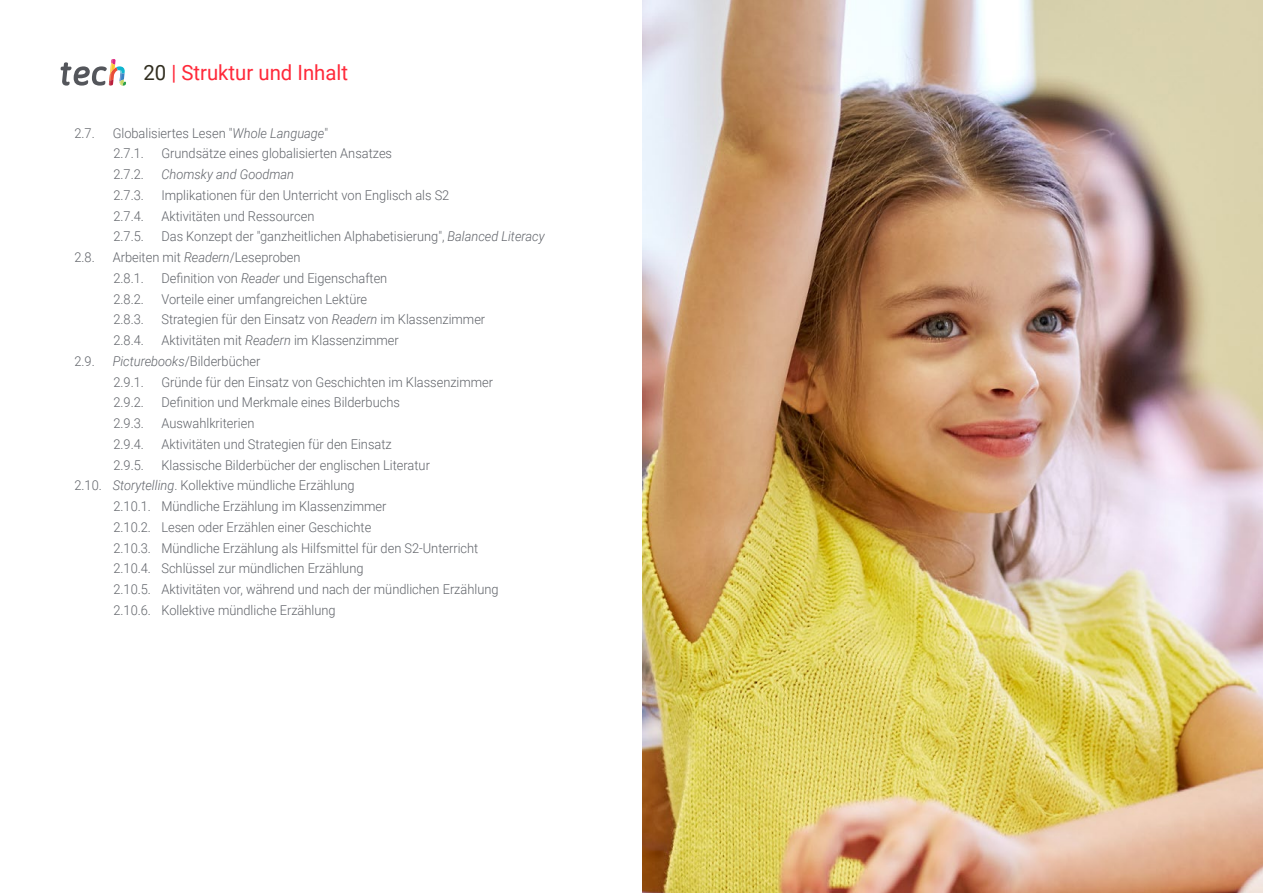
<style>
.page{position:relative;width:1263px;height:893px;background:#fff}
.page>*{position:absolute;margin:0;border:0;box-sizing:border-box;transform-origin:0 0}
.t1{font:21px "Roboto";color:#ff293a}
.t2{font:300 13.5px/20.7px "Roboto";color:#61646a;scale:.95 1}
.t3{font:italic 300 13.5px "Roboto";color:#61646a;scale:.95 1}
.s1{color:#312e20}
.s2{font-style:italic}
</style>
<div class="page">
<img style="left:642px;top:0;width:621px;height:893px">
<svg style="left:61px;top:59px;width:65px;height:27px"></svg>
<h1 class="t1" style="left:144px;top:57px;width:206px"><span class="s1">20</span> | Struktur und Inhalt</h1>
<p class="t2" style="left:74px;top:122px;width:23px">2.7.</p>
<p class="t2" style="left:113px;top:122px;width:228px">Globalisiertes Lesen "<span class="s2">Whole Language</span>"<br>2.7.1.</p>
<p class="t2" style="left:161px;top:143px;width:244px">Grundsätze eines globalisierten Ansatzes</p>
<p class="t2" style="left:113px;top:164px;width:34px">2.7.2.</p>
<p class="t3" style="left:161px;top:165px;width:141px">Chomsky and Goodman</p>
<p class="t2" style="left:113px;top:184px;width:34px">2.7.3.</p>
<p class="t2" style="left:161px;top:184px;width:305px">Implikationen für den Unterricht von Englisch als S2</p>
<p class="t2" style="left:113px;top:205px;width:34px">2.7.4.</p>
<p class="t2" style="left:161px;top:205px;width:163px">Aktivitäten und Ressourcen</p>
<p class="t2" style="left:113px;top:226px;width:34px">2.7.5.</p>
<p class="t2" style="left:161px;top:226px;width:405px">Das Konzept der "ganzheitlichen Alphabetisierung", <span class="s2">Balanced Literacy</span></p>
<p class="t2" style="left:74px;top:247px;width:23px">2.8.</p>
<p class="t2" style="left:113px;top:247px;width:199px">Arbeiten mit <span class="s2">Readern</span>/Leseproben<br>2.8.1.</p>
<p class="t2" style="left:161px;top:267px;width:239px">Definition von <span class="s2">Reader</span> und Eigenschaften</p>
<p class="t2" style="left:113px;top:288px;width:34px">2.8.2.</p>
<p class="t2" style="left:161px;top:288px;width:218px">Vorteile einer umfangreichen Lektüre</p>
<p class="t2" style="left:113px;top:309px;width:34px">2.8.3.</p>
<p class="t2" style="left:161px;top:309px;width:342px">Strategien für den Einsatz von <span class="s2">Readern</span> im Klassenzimmer</p>
<p class="t2" style="left:113px;top:330px;width:34px">2.8.4.</p>
<p class="t2" style="left:161px;top:330px;width:251px">Aktivitäten mit <span class="s2">Readern</span> im Klassenzimmer</p>
<p class="t2" style="left:74px;top:350px;width:23px">2.9.</p>
<p class="t2" style="left:113px;top:350px;width:157px"><span class="s2">Picturebooks</span>/Bilderbücher<br>2.9.1.</p>
<p class="t2" style="left:161px;top:371px;width:351px">Gründe für den Einsatz von Geschichten im Klassenzimmer</p>
<p class="t2" style="left:113px;top:392px;width:34px">2.9.2.</p>
<p class="t2" style="left:161px;top:392px;width:252px">Definition und Merkmale eines Bilderbuchs</p>
<p class="t2" style="left:113px;top:413px;width:34px">2.9.3.</p>
<p class="t2" style="left:161px;top:413px;width:99px">Auswahlkriterien</p>
<p class="t2" style="left:113px;top:433px;width:34px">2.9.4.</p>
<p class="t2" style="left:161px;top:433px;width:244px">Aktivitäten und Strategien für den Einsatz</p>
<p class="t2" style="left:113px;top:454px;width:34px">2.9.5.</p>
<p class="t2" style="left:161px;top:454px;width:284px">Klassische Bilderbücher der englischen Literatur</p>
<p class="t2" style="left:74px;top:475px;width:297px">2.10. <span class="s2">Storytelling</span>. Kollektive mündliche Erzählung</p>
<p class="t2" style="left:113px;top:496px;width:289px">2.10.1. Mündliche Erzählung im Klassenzimmer</p>
<p class="t2" style="left:113px;top:516px;width:273px">2.10.2. Lesen oder Erzählen einer Geschichte</p>
<p class="t2" style="left:113px;top:537px;width:386px">2.10.3. Mündliche Erzählung als Hilfsmittel für den S2-Unterricht</p>
<p class="t2" style="left:113px;top:558px;width:265px">2.10.4. Schlüssel zur mündlichen Erzählung</p>
<p class="t2" style="left:113px;top:579px;width:407px">2.10.5. Aktivitäten vor, während und nach der mündlichen Erzählung</p>
<p class="t2" style="left:113px;top:599px;width:235px">2.10.6. Kollektive mündliche Erzählung</p>
</div>
